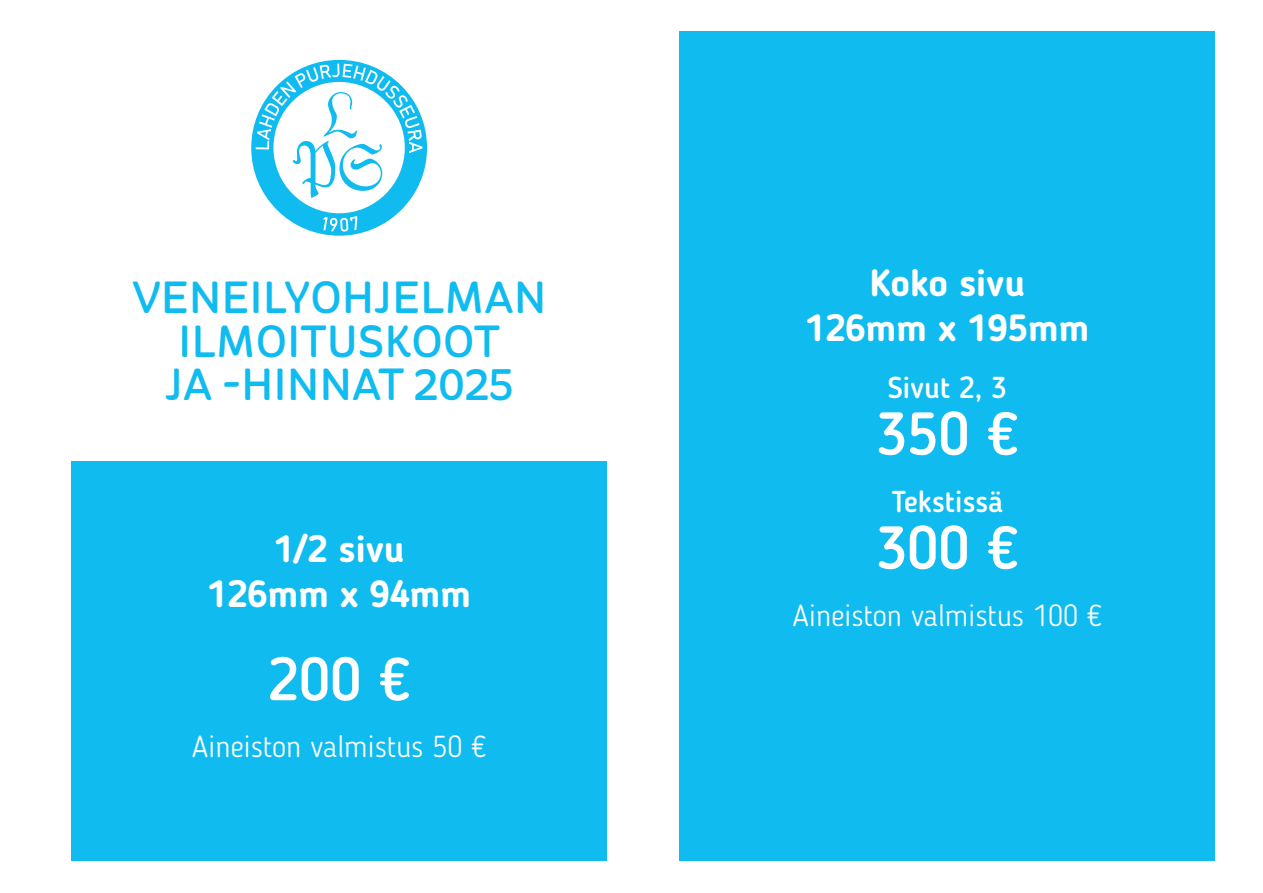
<style>
.page{position:relative;width:1263px;height:893px;background:#fff}
.page>*{position:absolute;margin:0;border:0;box-sizing:border-box;transform-origin:0 0}
.t1{font:500 60px "Blogger Sans";color:#fff}
.t2{font:500 45px/43.5px "St Ryde";color:#10bbef;text-align:center}
.t3{font:700 37.5px/45px "Blogger Sans";color:#fff;text-align:center}
.t4{font:300 30px "Blogger Sans";color:#fff}
.t5{font:500 30px "Blogger Sans";color:#fff}
</style>
<div class="page">
<svg style="left:251px;top:60px;width:176px;height:176px"></svg>
<div style="left:679px;top:32px;width:536px;height:829px;background:#10bbef"></div>
<div style="left:71px;top:461px;width:536px;height:400px;background:#10bbef"></div>
<p class="t2" style="left:132px;top:277px;width:416px">VENEILYOHJELMAN<br>ILMOITUSKOOT<br>JA -HINNAT 2025</p>
<p class="t3" style="left:207px;top:526px;width:266px">1/2 sivu<br>126mm x 94mm</p>
<p class="t1" style="left:268px;top:643px;width:144px">200 €</p>
<p class="t4" style="left:192px;top:729px;width:296px">Aineiston valmistus 50 €</p>
<p class="t3" style="left:805px;top:260px;width:286px">Koko sivu<br>126mm x 195mm</p>
<p class="t5" style="left:888px;top:369px;width:120px">Sivut 2, 3</p>
<p class="t1" style="left:876px;top:398px;width:144px">350 €</p>
<p class="t5" style="left:891px;top:483px;width:113px">Tekstissä</p>
<p class="t1" style="left:876px;top:512px;width:144px">300 €</p>
<p class="t4" style="left:792px;top:597px;width:311px">Aineiston valmistus 100 €</p>
</div>
